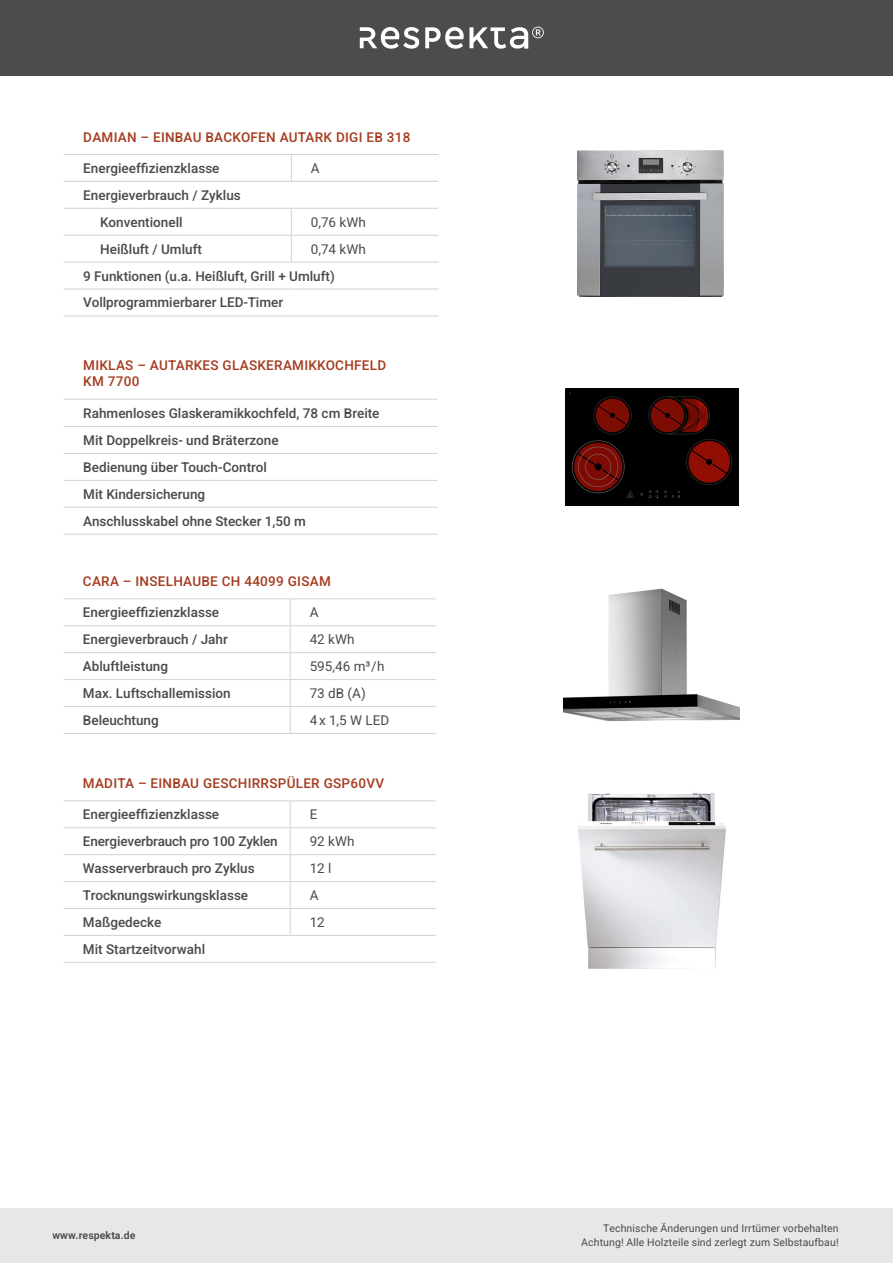
<style>
.page{position:relative;width:893px;height:1263px;background:#fff}
.page>*{position:absolute;margin:0;border:0;box-sizing:border-box;transform-origin:0 0}
.t1{font:500 13.5px "Heebo";color:#4b4c4d}
.t2{font:500 13.5px/16.5px "Heebo";letter-spacing:.02em;color:#a63e22}
.t3{font:13.5px "Heebo";color:#4b4c4d}
.t4{font:10.5px/13.5px "Heebo";letter-spacing:.01em;color:#4b4c4d;text-align:right}
.t5{font:600 10.5px "Heebo";letter-spacing:.01em;color:#4b4c4d}
</style>
<div class="page">
<div style="left:0;top:0;width:893px;height:75px;background:#4b4c4d"></div>
<div style="left:0;top:1208px;width:893px;height:55px;background:#e6e7e9"></div>
<svg style="left:360px;top:27px;width:59px;height:22px"></svg>
<svg style="left:425px;top:27px;width:119px;height:22px"></svg>
<hr style="left:64px;top:399px;width:373px;height:1px;background:#d1d2d4">
<hr style="left:64px;top:426px;width:373px;height:1px;background:#d1d2d4">
<hr style="left:64px;top:453px;width:373px;height:1px;background:#d1d2d4">
<hr style="left:64px;top:480px;width:373px;height:1px;background:#d1d2d4">
<hr style="left:64px;top:507px;width:373px;height:1px;background:#d1d2d4">
<hr style="left:64px;top:534px;width:373px;height:1px;background:#d1d2d4">
<img style="left:566px;top:389px;width:172px;height:116px">
<hr style="left:63px;top:598px;width:227px;height:1px;background:#d1d2d4">
<hr style="left:290px;top:598px;width:146px;height:1px;background:#d1d2d4">
<hr style="left:63px;top:625px;width:227px;height:1px;background:#d1d2d4">
<hr style="left:290px;top:625px;width:146px;height:1px;background:#d1d2d4">
<hr style="left:63px;top:652px;width:227px;height:1px;background:#d1d2d4">
<hr style="left:290px;top:652px;width:146px;height:1px;background:#d1d2d4">
<hr style="left:63px;top:679px;width:227px;height:1px;background:#d1d2d4">
<hr style="left:290px;top:679px;width:146px;height:1px;background:#d1d2d4">
<hr style="left:63px;top:706px;width:227px;height:1px;background:#d1d2d4">
<hr style="left:290px;top:706px;width:146px;height:1px;background:#d1d2d4">
<hr style="left:63px;top:733px;width:227px;height:1px;background:#d1d2d4">
<hr style="left:290px;top:733px;width:146px;height:1px;background:#d1d2d4">
<svg style="left:290px;top:599px;width:1px;height:134px"></svg>
<hr style="left:63px;top:800px;width:227px;height:1px;background:#d1d2d4">
<hr style="left:290px;top:800px;width:146px;height:1px;background:#d1d2d4">
<hr style="left:63px;top:827px;width:227px;height:1px;background:#d1d2d4">
<hr style="left:290px;top:827px;width:146px;height:1px;background:#d1d2d4">
<hr style="left:63px;top:854px;width:227px;height:1px;background:#d1d2d4">
<hr style="left:290px;top:854px;width:146px;height:1px;background:#d1d2d4">
<hr style="left:63px;top:881px;width:227px;height:1px;background:#d1d2d4">
<hr style="left:290px;top:881px;width:146px;height:1px;background:#d1d2d4">
<hr style="left:63px;top:908px;width:227px;height:1px;background:#d1d2d4">
<hr style="left:290px;top:908px;width:146px;height:1px;background:#d1d2d4">
<hr style="left:63px;top:935px;width:227px;height:1px;background:#d1d2d4">
<hr style="left:290px;top:935px;width:146px;height:1px;background:#d1d2d4">
<svg style="left:290px;top:801px;width:1px;height:134px"></svg>
<hr style="left:63px;top:962px;width:227px;height:1px;background:#d1d2d4">
<hr style="left:290px;top:962px;width:146px;height:1px;background:#d1d2d4">
<img style="left:578px;top:793px;width:148px;height:176px">
<img style="left:563px;top:588px;width:176px;height:134px">
<svg style="left:291px;top:155px;width:1px;height:26px"></svg>
<svg style="left:291px;top:209px;width:1px;height:53px"></svg>
<hr style="left:64px;top:154px;width:227px;height:1px;background:#d1d2d4">
<hr style="left:291px;top:154px;width:147px;height:1px;background:#d1d2d4">
<hr style="left:64px;top:181px;width:227px;height:1px;background:#d1d2d4">
<hr style="left:291px;top:181px;width:147px;height:1px;background:#d1d2d4">
<hr style="left:64px;top:208px;width:227px;height:1px;background:#d1d2d4">
<hr style="left:291px;top:208px;width:147px;height:1px;background:#d1d2d4">
<hr style="left:64px;top:235px;width:227px;height:1px;background:#d1d2d4">
<hr style="left:291px;top:235px;width:147px;height:1px;background:#d1d2d4">
<hr style="left:64px;top:262px;width:227px;height:1px;background:#d1d2d4">
<hr style="left:291px;top:262px;width:147px;height:1px;background:#d1d2d4">
<hr style="left:64px;top:289px;width:227px;height:1px;background:#d1d2d4">
<hr style="left:291px;top:289px;width:147px;height:1px;background:#d1d2d4">
<hr style="left:64px;top:315px;width:227px;height:1px;background:#d1d2d4">
<hr style="left:291px;top:315px;width:147px;height:1px;background:#d1d2d4">
<img style="left:577px;top:150px;width:147px;height:146px">
<p class="t2" style="left:83px;top:129px;width:329px">DAMIAN – EINBAU BACKOFEN AUTARK DIGI EB 318</p>
<p class="t1" style="left:83px;top:159px;width:138px">Energieeffizienzklasse</p>
<p class="t3" style="left:311px;top:159px;width:10px">A</p>
<p class="t1" style="left:83px;top:186px;width:159px">Energieverbrauch / Zyklus</p>
<p class="t1" style="left:100px;top:213px;width:84px">Konventionell</p>
<p class="t3" style="left:311px;top:213px;width:57px">0,76 kWh</p>
<p class="t1" style="left:100px;top:239px;width:103px">Heißluft / Umluft</p>
<p class="t3" style="left:311px;top:239px;width:57px">0,74 kWh</p>
<p class="t1" style="left:83px;top:266px;width:253px">9 Funktionen (u.a. Heißluft, Grill + Umluft)</p>
<p class="t1" style="left:83px;top:293px;width:201px">Vollprogrammierbarer LED-Timer</p>
<p class="t2" style="left:83px;top:357px;width:304px">MIKLAS – AUTARKES GLASKERAMIKKOCHFELD<br>KM 7700</p>
<p class="t1" style="left:83px;top:404px;width:298px">Rahmenloses Glaskeramikkochfeld, 78 cm Breite</p>
<p class="t1" style="left:83px;top:431px;width:197px">Mit Doppelkreis- und Bräterzone</p>
<p class="t1" style="left:83px;top:458px;width:185px">Bedienung über Touch-Control</p>
<p class="t1" style="left:83px;top:485px;width:123px">Mit Kindersicherung</p>
<p class="t1" style="left:83px;top:511px;width:224px">Anschlusskabel ohne Stecker 1,50 m</p>
<p class="t2" style="left:83px;top:573px;width:249px">CARA – INSELHAUBE CH 44099 GISAM</p>
<p class="t1" style="left:83px;top:603px;width:138px">Energieeffizienzklasse</p>
<p class="t3" style="left:310px;top:603px;width:10px">A</p>
<p class="t1" style="left:83px;top:630px;width:146px">Energieverbrauch / Jahr</p>
<p class="t3" style="left:310px;top:630px;width:46px">42 kWh</p>
<p class="t1" style="left:83px;top:657px;width:87px">Abluftleistung</p>
<p class="t3" style="left:310px;top:657px;width:76px">595,46 m³/h</p>
<p class="t1" style="left:83px;top:684px;width:149px">Max. Luftschallemission</p>
<p class="t3" style="left:310px;top:684px;width:58px">73 dB (A)</p>
<p class="t1" style="left:83px;top:711px;width:77px">Beleuchtung</p>
<p class="t3" style="left:310px;top:711px;width:81px">4x 1,5 W LED</p>
<p class="t2" style="left:83px;top:775px;width:303px">MADITA – EINBAU GESCHIRRSPÜLER GSP60VV</p>
<p class="t1" style="left:83px;top:805px;width:138px">Energieeffizienzklasse</p>
<p class="t3" style="left:310px;top:805px;width:9px">E</p>
<p class="t1" style="left:83px;top:832px;width:196px">Energieverbrauch pro 100 Zyklen</p>
<p class="t3" style="left:310px;top:832px;width:46px">92 kWh</p>
<p class="t1" style="left:83px;top:859px;width:173px">Wasserverbrauch pro Zyklus</p>
<p class="t3" style="left:310px;top:859px;width:23px">12 l</p>
<p class="t1" style="left:83px;top:886px;width:167px">Trocknungswirkungsklasse</p>
<p class="t3" style="left:310px;top:886px;width:10px">A</p>
<p class="t1" style="left:83px;top:913px;width:80px">Maßgedecke</p>
<p class="t3" style="left:310px;top:913px;width:17px">12</p>
<p class="t1" style="left:83px;top:940px;width:124px">Mit Startzeitvorwahl</p>
<p class="t5" style="left:52px;top:1228px;width:85px">www.respekta.de</p>
<p class="t4" style="left:581px;top:1222px;width:259px">Technische Änderungen und Irrtümer vorbehalten<br>Achtung! Alle Holzteile sind zerlegt zum Selbstaufbau!</p>
</div>
